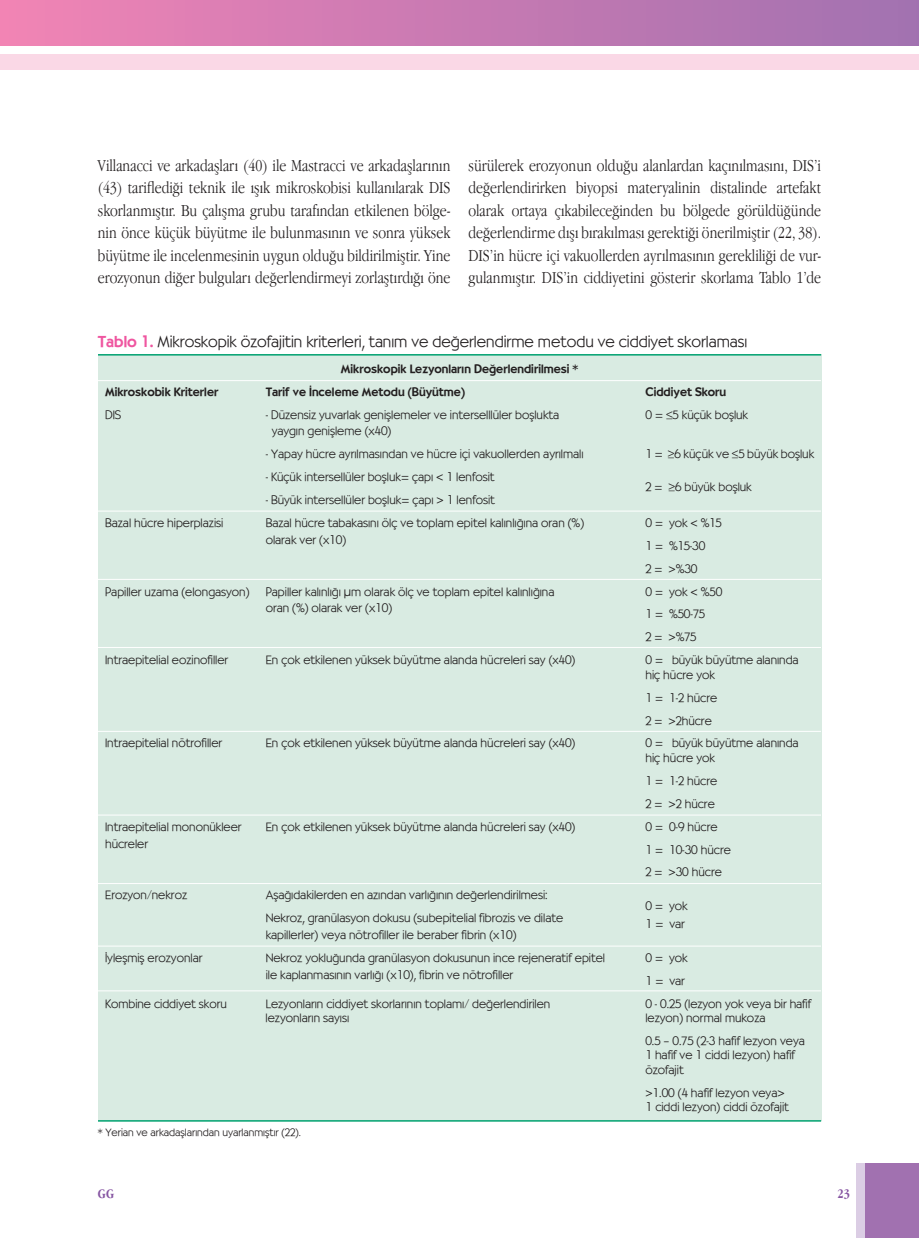
<style>
.page{position:relative;width:919px;height:1238px;background:#fff}
.page>*{position:absolute;margin:0;border:0;box-sizing:border-box;transform-origin:0 0}
.t1{font:300 17.25px/22.5px "Apple Garamond";color:#231f20;text-align:justify}
.t2{font:300 15.75px "Bernhardt";color:#231f20}
.t3{font:700 13.5px "Apple Garamond";color:#8655a2}
.t4{font:300 12px/23px "Bernhardt";color:#231f20}
.t5{font:500 12px "Bernhardt";color:#231f20}
.t6{font:300 10.5px "Bernhardt";color:#231f20}
.s1{font-weight:500;color:#ef56a0}
.s2{font-family:"Avant Garde TR";font-weight:600;color:#ef56a0}
.s3{font-family:"Avant Garde TR";font-weight:400}
</style>
<div class="page">
<div style="left:865px;top:1163px;width:53px;height:74px;background:#a171b0"></div>
<div style="left:856px;top:1163px;width:9px;height:74px;background:#dbcde4"></div>
<div style="left:1px;top:0;width:917px;height:45px;background:linear-gradient(to right,#f083b5,#a171b0)"></div>
<div style="left:1px;top:54px;width:917px;height:15px;background:#fad8e6"></div>
<div style="left:98px;top:354px;width:723px;height:766px;background:#d9ebe2"></div>
<hr style="left:98px;top:354px;width:723px;height:1px;background:#00a170">
<hr style="left:98px;top:1120px;width:723px;height:1px;background:#00a170">
<hr style="left:98px;top:380px;width:722px;height:1px;background:#fff">
<hr style="left:98px;top:510px;width:722px;height:1px;background:#fff">
<hr style="left:98px;top:647px;width:722px;height:1px;background:#fff">
<hr style="left:98px;top:731px;width:722px;height:1px;background:#fff">
<hr style="left:98px;top:814px;width:722px;height:1px;background:#fff">
<hr style="left:98px;top:883px;width:722px;height:1px;background:#fff">
<hr style="left:98px;top:945px;width:722px;height:1px;background:#fff">
<hr style="left:98px;top:990px;width:722px;height:1px;background:#fff">
<hr style="left:98px;top:579px;width:722px;height:1px;background:#fff">
<p class="t1" style="left:98px;top:153px;width:354px">Villanacci ve arkadaşları (40) ile Mastracci ve arkadaşlarının (43) tariflediği teknik ile ışık mikroskobisi kullanılarak DIS skorlanmıştır. Bu çalışma grubu tarafından etkilenen bölge&shy;nin önce küçük büyütme ile bulunmasının ve sonra yüksek büyütme ile incelenmesinin uygun olduğu bildirilmiştir. Yine erozyonun diğer bulguları değerlendirmeyi zorlaştırdığı öne</p>
<p class="t1" style="left:468px;top:153px;width:354px">sürülerek erozyonun olduğu alanlardan kaçınılmasını, DIS’i değerlendirirken biyopsi materyalinin distalinde artefakt olarak ortaya çıkabileceğinden bu bölgede görüldüğünde değerlendirme dışı bırakılması gerektiği önerilmiştir (22, 38).<br>DIS’in hücre içi vakuollerden ayrılmasının gerekliliği de vur&shy;gulanmıştır. DIS’in ciddiyetini gösterir skorlama Tablo 1’de</p>
<h2 class="t2" style="left:98px;top:332px;width:651px"><span class="s1">Tablo</span> <span class="s2">1</span><span class="s1">.</span> Mikroskopik özofajitin kriterleri, tanım ve değerlendirme metodu ve ciddiyet skorlaması</h2>
<p class="t5" style="left:341px;top:361px;width:239px">Mikroskopik Lezyonların Değerlendirilmesi *</p>
<p class="t5" style="left:105px;top:384px;width:115px">Mikroskobik Kriterler</p>
<p class="t5" style="left:266px;top:384px;width:201px">Tarif ve İnceleme Metodu (Büyütme)</p>
<p class="t5" style="left:645px;top:384px;width:82px">Ciddiyet Skoru</p>
<p class="t4" style="left:105px;top:403px;width:18px">DIS</p>
<p class="t4" style="left:266px;top:403px;width:295px">- Düzensiz yuvarlak genişlemeler ve interselllüler boşlukta</p>
<p class="t4" style="left:645px;top:403px;width:104px">0 = ≤5 küçük boşluk</p>
<p class="t4" style="left:272px;top:419px;width:121px">yaygın genişleme (x40)</p>
<p class="t4" style="left:266px;top:442px;width:319px">- Yapay hücre ayrılmasından ve hücre içi vakuollerden ayrılmalı</p>
<p class="t4" style="left:645px;top:442px;width:170px"><span class="s3">1</span> = ≥6 küçük ve ≤5 büyük boşluk</p>
<p class="t4" style="left:266px;top:465px;width:230px">- Küçük intersellüler boşluk= çapı <span class="s3">&lt; 1</span> lenfosit</p>
<p class="t4" style="left:645px;top:476px;width:108px">2 = ≥6 büyük boşluk</p>
<p class="t4" style="left:266px;top:488px;width:231px">- Büyük intersellüler boşluk= çapı <span class="s3">&gt; 1</span> lenfosit</p>
<p class="t4" style="left:105px;top:511px;width:120px">Bazal hücre hiperplazisi</p>
<p class="t4" style="left:266px;top:511px;width:320px">Bazal hücre tabakasını ölç ve toplam epitel kalınlığına oran (%)</p>
<p class="t4" style="left:645px;top:511px;width:78px">0 = yok <span class="s3">&lt;</span> %<span class="s3">1</span>5</p>
<p class="t4" style="left:266px;top:528px;width:82px">olarak ver (x<span class="s3">1</span>0)</p>
<p class="t4" style="left:645px;top:534px;width:61px"><span class="s3">1</span> = %<span class="s3">1</span>5-30<br>2 = <span class="s3">&gt;</span>%30</p>
<p class="t4" style="left:105px;top:580px;width:146px">Papiller uzama (elongasyon)</p>
<p class="t4" style="left:266px;top:580px;width:290px">Papiller kalınlığı <span class="s3">μ</span>m olarak ölç ve toplam epitel kalınlığına</p>
<p class="t4" style="left:645px;top:580px;width:78px">0 = yok <span class="s3">&lt;</span> %50</p>
<p class="t4" style="left:266px;top:597px;width:128px">oran (%) olarak ver (x<span class="s3">1</span>0)</p>
<p class="t4" style="left:645px;top:603px;width:61px"><span class="s3">1</span> = %50-75<br>2 = <span class="s3">&gt;</span>%75</p>
<p class="t4" style="left:105px;top:648px;width:125px">Intraepitelial eozinofiller</p>
<p class="t4" style="left:266px;top:648px;width:311px">En çok etkilenen yüksek büyütme alanda hücreleri say (x40)</p>
<p class="t4" style="left:645px;top:653px;width:155px;line-height:14.4px">0 = büyük büyütme alanında hiç hücre yok</p>
<p class="t4" style="left:645px;top:686px;width:73px"><span class="s3">1</span> = <span class="s3">1</span>-2 hücre<br>2 = <span class="s3">&gt;</span>2hücre</p>
<p class="t4" style="left:105px;top:732px;width:119px">Intraepitelial nötrofiller</p>
<p class="t4" style="left:266px;top:732px;width:311px">En çok etkilenen yüksek büyütme alanda hücreleri say (x40)</p>
<p class="t4" style="left:645px;top:736px;width:155px;line-height:14.4px">0 = büyük büyütme alanında hiç hücre yok</p>
<p class="t4" style="left:645px;top:769px;width:73px"><span class="s3">1</span> = <span class="s3">1</span>-2 hücre<br>2 = <span class="s3">&gt;</span>2 hücre</p>
<p class="t4" style="left:105px;top:815px;width:138px">Intraepitelial mononükleer</p>
<p class="t4" style="left:266px;top:815px;width:311px">En çok etkilenen yüksek büyütme alanda hücreleri say (x40)</p>
<p class="t4" style="left:645px;top:815px;width:74px">0 = 0-9 hücre</p>
<p class="t4" style="left:105px;top:832px;width:45px">hücreler</p>
<p class="t4" style="left:645px;top:838px;width:87px"><span class="s3">1</span> = <span class="s3">1</span>0-30 hücre<br>2 = <span class="s3">&gt;</span>30 hücre</p>
<p class="t4" style="left:105px;top:883px;width:84px">Erozyon/nekroz</p>
<p class="t4" style="left:266px;top:883px;width:283px">Aşağıdakilerden en azından varlığının değerlendirilmesi:</p>
<p class="t4" style="left:645px;top:894px;width:44px">0 = yok</p>
<p class="t4" style="left:266px;top:906px;width:299px">Nekroz, granülasyon dokusu (subepitelial fibrozis ve dilate</p>
<p class="t4" style="left:645px;top:912px;width:41px"><span class="s3">1</span> = var</p>
<p class="t4" style="left:266px;top:923px;width:252px">kapillerler) veya nötrofiller ile beraber fibrin (x<span class="s3">1</span>0)</p>
<p class="t4" style="left:105px;top:946px;width:99px">İyleşmiş erozyonlar</p>
<p class="t4" style="left:266px;top:946px;width:341px">Nekroz yokluğunda granülasyon dokusunun ince rejeneratif epitel</p>
<p class="t4" style="left:645px;top:946px;width:44px">0 = yok</p>
<p class="t4" style="left:266px;top:963px;width:249px">ile kaplanmasının varlığı (x<span class="s3">1</span>0), fibrin ve nötrofiller</p>
<p class="t4" style="left:645px;top:969px;width:41px"><span class="s3">1</span> = var</p>
<p class="t4" style="left:105px;top:992px;width:123px">Kombine ciddiyet skoru</p>
<p class="t4" style="left:266px;top:992px;width:286px">Lezyonların ciddiyet skorlarının toplamı/ değerlendirilen</p>
<p class="t4" style="left:645px;top:992px;width:167px">0 - 0.25 (lezyon yok veya bir hafif</p>
<p class="t4" style="left:265px;top:1006px;width:85px">lezyonların sayısı</p>
<p class="t4" style="left:645px;top:1006px;width:161px">lezyon) normal mukoza<br>0.5 – 0.75 (2-3 hafif lezyon veya</p>
<p class="t4" style="left:645px;top:1048px;width:151px;line-height:14.4px"><span class="s3">1</span> hafif ve <span class="s3">1</span> ciddi lezyon) hafif özofajit</p>
<p class="t4" style="left:645px;top:1085px;width:145px;line-height:14.4px"><span class="s3">&gt;1</span>.00 (4 hafif lezyon veya<span class="s3">&gt;<br>1</span> ciddi lezyon) ciddi özofajit</p>
<p class="t6" style="left:98px;top:1125px;width:204px">* Yerian ve arkadaşlarından uyarlanmıştır (22).</p>
<p class="t3" style="left:98px;top:1186px;width:18px">GG</p>
<p class="t3" style="left:837px;top:1186px;width:14px">23</p>
</div>
